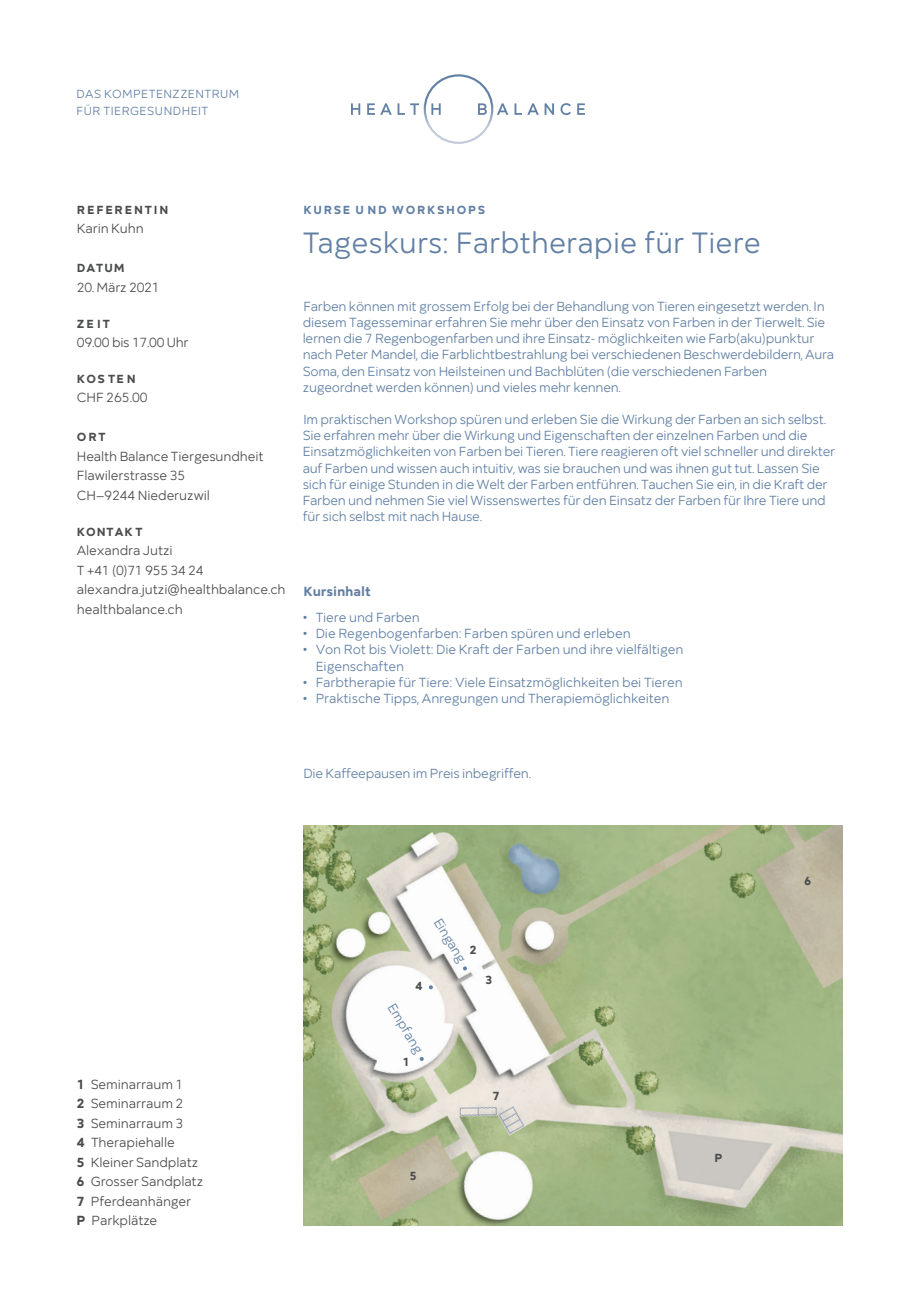
<style>
.page{position:relative;width:919px;height:1289px;background:#fff}
.page>*{position:absolute;margin:0;border:0;box-sizing:border-box;transform-origin:0 0}
.t1{font:30px "Mirai";color:#6180a4}
.t2{font:13.5px/16.2px "Mirai";letter-spacing:-.02em;color:#6180a4}
.t3{font:13.5px/19.5px "Mirai";letter-spacing:-.005em;color:#4b4c4d}
.t4{font:700 13.5px "Mirai";letter-spacing:-.01em;color:#6180a4}
.t5{font:12px/16.5px "Mirai";letter-spacing:.035em;color:#6180a4}
.t6{font:700 12px "Mirai";letter-spacing:.14em;color:#4b4c4d}
.t7{font:700 12px "Mirai";letter-spacing:.145em;color:#6180a4}
.t8{font:700 12px "Mirai";letter-spacing:.16em;color:#4b4c4d}
.s1{font-weight:700}
</style>
<div class="page">
<img style="left:303px;top:825px;width:539px;height:400px">
<svg style="left:419px;top:1056px;width:4px;height:4px"></svg>
<svg style="left:463px;top:966px;width:4px;height:4px"></svg>
<svg style="left:429px;top:985px;width:4px;height:4px"></svg>
<svg style="left:351px;top:103px;width:9px;height:12px"></svg>
<svg style="left:367px;top:74px;width:141px;height:70px"></svg>
<svg style="left:514px;top:103px;width:40px;height:12px"></svg>
<svg style="left:560px;top:103px;width:11px;height:12px"></svg>
<svg style="left:577px;top:103px;width:8px;height:12px"></svg>
<p class="t5" style="left:77px;top:85px;width:164px">DAS KOMPETENZZENTRUM<br>FÜR TIERGESUNDHEIT</p>
<p class="t8" style="left:77px;top:200px;width:93px">REFERENTIN</p>
<p class="t3" style="left:77px;top:218px;width:68px">Karin Kuhn</p>
<p class="t6" style="left:77px;top:259px;width:49px">DATUM</p>
<p class="t3" style="left:77px;top:276px;width:84px">20. März 2021</p>
<p class="t6" style="left:77px;top:314px;width:34px">ZE IT</p>
<p class="t3" style="left:77px;top:332px;width:113px">09.00 bis 17.00 Uhr</p>
<p class="t6" style="left:77px;top:369px;width:60px">KOS TE N</p>
<p class="t3" style="left:77px;top:387px;width:72px">CHF 265.00</p>
<p class="t6" style="left:77px;top:427px;width:30px">ORT</p>
<p class="t3" style="left:77px;top:445px;width:188px">Health Balance Tiergesundheit<br>Flawilerstrasse 35<br>CH–9244 Niederuzwil</p>
<p class="t6" style="left:77px;top:522px;width:67px">KONTAK T</p>
<p class="t3" style="left:77px;top:539px;width:210px">Alexandra Jutzi<br>T +41 (0)71 955 34 24 alexandra.jutzi@healthbalance.ch healthbalance.ch</p>
<p class="t7" style="left:303px;top:200px;width:183px">KURSE U ND WORKSHOPS</p>
<h1 class="t1" style="left:303px;top:220px;width:460px">Tageskurs: Farbtherapie für Tiere</h1>
<p class="t2" style="left:303px;top:297px;width:533px">Farben können mit grossem Erfolg bei der Behandlung von Tieren eingesetzt werden. In diesem Tagesseminar erfahren Sie mehr über den Einsatz von Farben in der Tierwelt. Sie lernen die 7 Regenbogenfarben und ihre Einsatz- möglichkeiten wie Farb(aku)punktur nach Peter Mandel, die Farblichtbestrahlung bei verschiedenen Beschwerdebildern, Aura Soma, den Einsatz von Heilsteinen und Bachblüten (die verschiedenen Farben zugeordnet werden können) und vieles mehr kennen.</p>
<p class="t2" style="left:303px;top:410px;width:534px">Im praktischen Workshop spüren und erleben Sie die Wirkung der Farben an sich selbst.<br>Sie erfahren mehr über die Wirkung und Eigenschaften der einzelnen Farben und die Einsatzmöglichkeiten von Farben bei Tieren. Tiere reagieren oft viel schneller und direkter auf Farben und wissen auch intuitiv, was sie brauchen und was ihnen gut tut. Lassen Sie sich für einige Stunden in die Welt der Farben entführen. Tauchen Sie ein, in die Kraft der Farben und nehmen Sie viel Wissenswertes für den Einsatz der Farben für Ihre Tiere und für sich selbst mit nach Hause.</p>
<p class="t4" style="left:303px;top:580px;width:69px">Kursinhalt</p>
<p class="t2" style="left:303px;top:608px;width:118px">• Tiere und Farben</p>
<p class="t2" style="left:303px;top:624px;width:329px">• Die Regenbogenfarben: Farben spüren und erleben</p>
<p class="t2" style="left:316px;top:640px;width:369px;text-indent:-13px">• Von Rot bis Violett: Die Kraft der Farben und ihre vielfältigen<br>Eigenschaften</p>
<p class="t2" style="left:303px;top:673px;width:381px">• Farbtherapie für Tiere: Viele Einsatzmöglichkeiten bei Tieren</p>
<p class="t2" style="left:303px;top:689px;width:368px">• Praktische Tipps, Anregungen und Therapiemöglichkeiten</p>
<p class="t2" style="left:303px;top:764px;width:229px">Die Kaffeepausen im Preis inbegriffen.</p>
<p class="t3" style="left:77px;top:1073px;width:128px"><span class="s1">1</span> Seminarraum 1<br><span class="s1">2</span> Seminarraum 2<br><span class="s1">3</span> Seminarraum 3<br><span class="s1">4</span> Therapiehalle<br><span class="s1">5</span> Kleiner Sandplatz<br><span class="s1">6</span> Grosser Sandplatz<br><span class="s1">7</span> Pferdeanhänger<br><span class="s1">P</span> Parkplätze</p>
<p class="t6" style="left:415px;top:976px;width:9px">4</p>
<p class="t2" style="left:399px;top:999px;width:57px;rotate:59deg">Empfang</p>
<p class="t6" style="left:402px;top:1051px;width:9px">1</p>
<p class="t2" style="left:445px;top:914px;width:51px;rotate:59deg">Eingang</p>
<p class="t6" style="left:469px;top:940px;width:9px">2</p>
<p class="t6" style="left:485px;top:970px;width:9px">3</p>
<p class="t6" style="left:492px;top:1085px;width:9px">7</p>
<p class="t6" style="left:409px;top:1166px;width:9px">5</p>
<p class="t6" style="left:804px;top:871px;width:9px">6</p>
<p class="t6" style="left:714px;top:1147px;width:9px">P</p>
</div>
